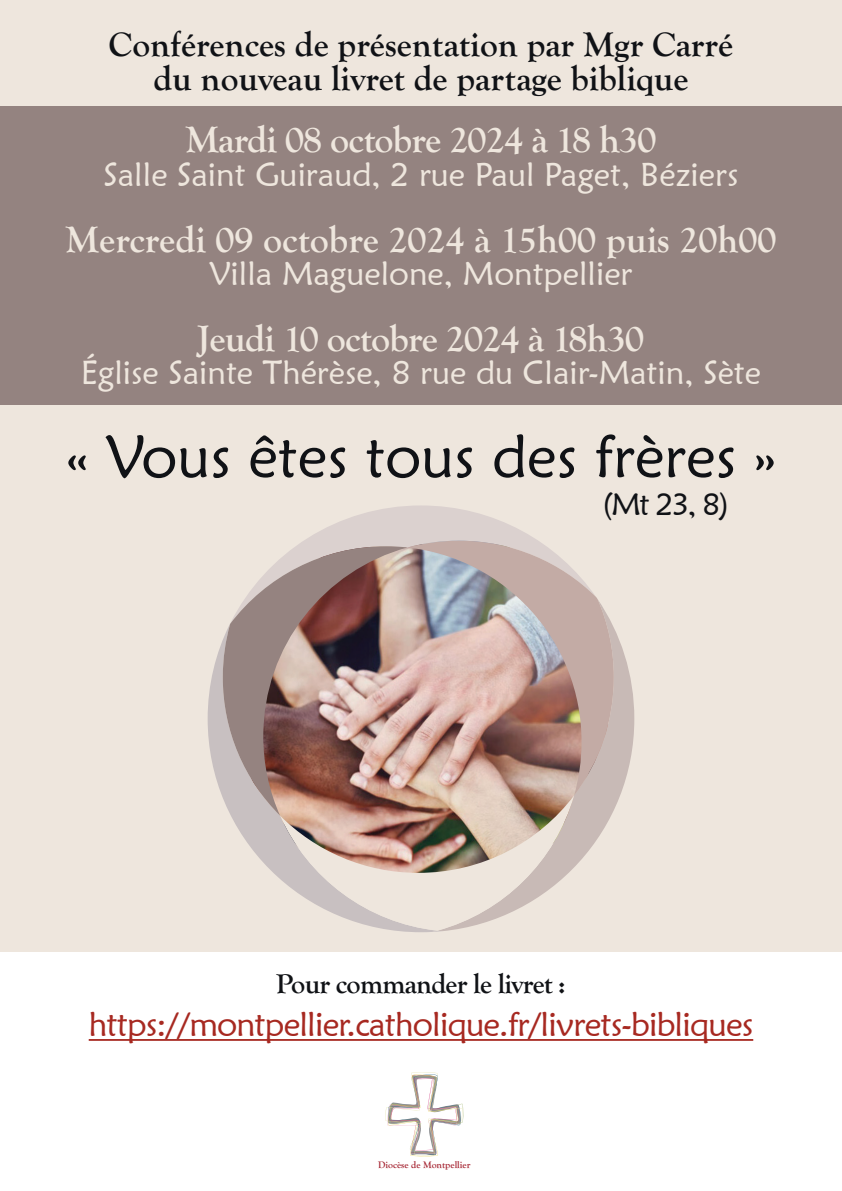
<style>
.page{position:relative;width:842px;height:1191px;background:#fff}
.page>*{position:absolute;margin:0;border:0;box-sizing:border-box;transform-origin:0 0}
.t1{font:60px "Maiandra GD";color:#101216}
.t2{font:700 38px "Goudy Old Style T";letter-spacing:-.02em;color:#eee6dd}
.t3{font:700 38px "Goudy Old Style T";color:#eee6dd}
.t4{font:700 35.4px/34px "Goudy Old Style T";color:#101216;text-align:center}
.t5{font:33.7px "Maiandra GD";letter-spacing:-.025em;color:#a72921}
.t6{font:33px "Maiandra GD";color:#eee6dd}
.t7{font:30.9px "Maiandra GD";color:#101216}
.t8{font:700 28.1px "Goudy Old Style T";letter-spacing:-.025em;color:#101216}
.t9{font:700 9.8px "Goudy Old Style T";color:#a62633}
</style>
<div class="page">
<div style="left:0;top:0;width:842px;height:951px;background:#eee6dd"></div>
<svg style="left:297px;top:505px;width:240px;height:41px;fill:#dbd1cf"></svg>
<svg style="left:208px;top:640px;width:72px;height:239px"></svg>
<svg style="left:223px;top:546px;width:184px;height:269px;background:#a48883"></svg>
<svg style="left:574px;top:628px;width:60px;height:239px;fill:#c8bab6"></svg>
<img style="left:407px;top:540px;width:207px;height:255px">
<svg style="left:280px;top:795px;width:294px;height:137px"></svg>
<hr style="left:89px;top:1039px;width:664px;height:1px;background:#a72921">
<div style="left:0;top:106px;width:842px;height:299px;background:#948380"></div>
<img style="left:385px;top:1072px;width:78px;height:84px">
<p class="t4" style="left:109px;top:27px;width:626px">Conférences de présentation par Mgr Carré du nouveau livret de partage biblique</p>
<p class="t2" style="left:185px;top:118px;width:473px">Mardi 08 octobre 2024 à 18 h30</p>
<p class="t6" style="left:104px;top:154px;width:636px">Salle Saint Guiraud, 2 rue Paul Paget, Béziers</p>
<p class="t3" style="left:66px;top:218px;width:712px">Mercredi 09 octobre 2024 à 15h00 puis 20h00</p>
<p class="t6" style="left:209px;top:253px;width:425px">Villa Maguelone, Montpellier</p>
<p class="t2" style="left:198px;top:317px;width:448px">Jeudi 10 octobre 2024 à 18h30</p>
<p class="t6" style="left:81px;top:353px;width:682px">Église Sainte Thérèse, 8 rue du Clair-Matin, Sète</p>
<h1 class="t1" style="left:66px;top:419px;width:711px">« Vous êtes tous des frères »</h1>
<p class="t7" style="left:602px;top:486px;width:129px">(Mt 23, 8)</p>
<p class="t8" style="left:276px;top:968px;width:291px">Pour commander le livret :</p>
<p class="t5" style="left:89px;top:1003px;width:666px">https://montpellier.catholique.fr/livrets-bibliques</p>
<p class="t9" style="left:378px;top:1159px;width:94px">Diocèse de Montpellier</p>
</div>
